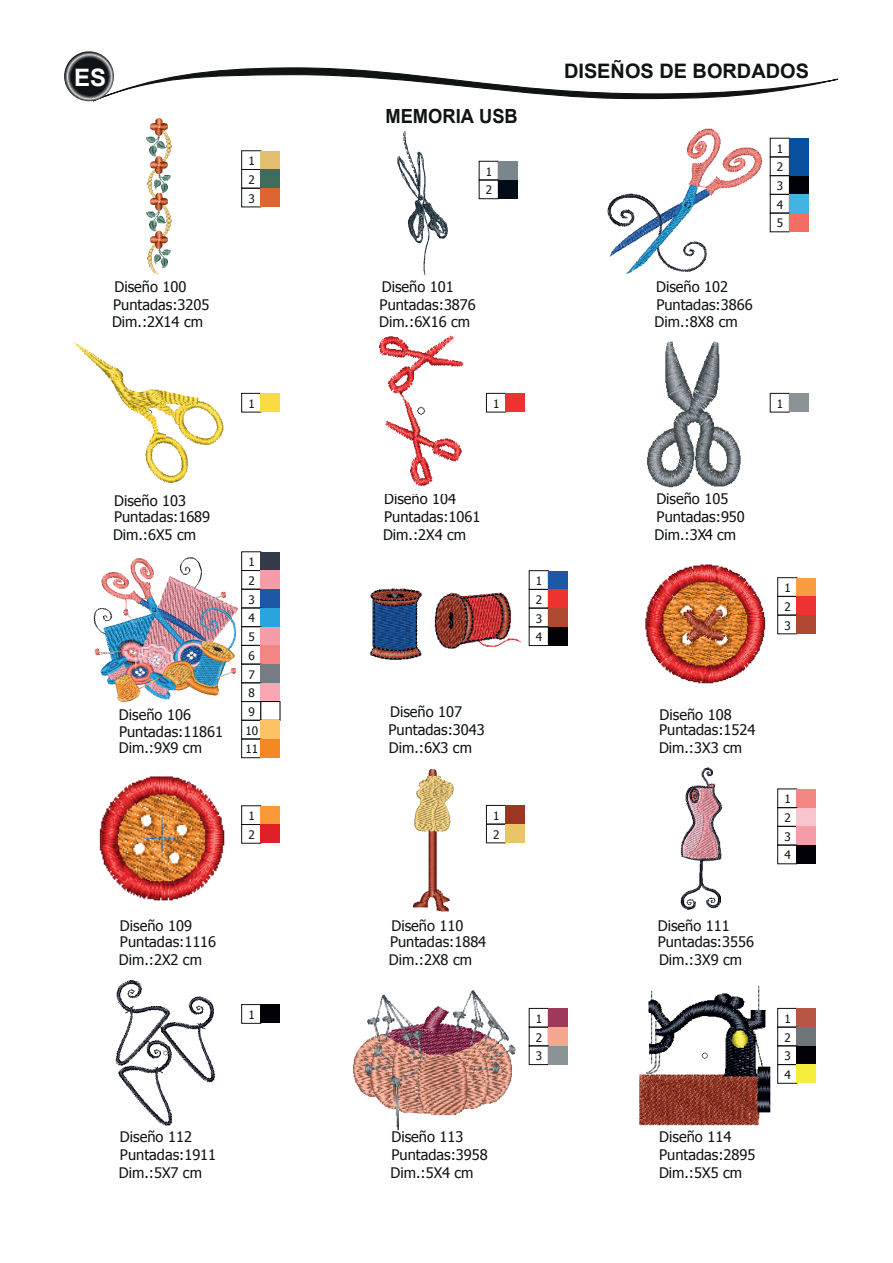
<style>
.page{position:relative;width:893px;height:1263px;background:#fff}
.page>*{position:absolute;margin:0;border:0;box-sizing:border-box;transform-origin:0 0}
.t1{font:700 24px "Arial";color:#fff}
.t2{font:700 19.95px "Arial";color:#0f1313}
.t3{font:700 19.5px "Arial";color:#0f1313;scale:.94 1}
.t4{font:14.55px/17.7px "Tahoma";color:#0f1313}
.t5{font:11.7px/18.8px "Tahoma";color:#0f1313;text-align:justify}
</style>
<div class="page">
<img style="left:397px;top:131px;width:51px;height:145px">
<img style="left:639px;top:986px;width:145px;height:140px">
<img style="left:353px;top:990px;width:189px;height:141px">
<img style="left:115px;top:980px;width:100px;height:146px">
<img style="left:413px;top:769px;width:41px;height:143px">
<img style="left:99px;top:776px;width:126px;height:125px">
<img style="left:645px;top:564px;width:135px;height:120px">
<img style="left:370px;top:572px;width:162px;height:88px">
<img style="left:93px;top:552px;width:149px;height:159px">
<img style="left:647px;top:341px;width:94px;height:147px">
<img style="left:74px;top:342px;width:150px;height:141px">
<img style="left:146px;top:118px;width:26px;height:157px">
<svg style="left:705px;top:529px;width:7px;height:11px"></svg>
<svg style="left:425px;top:742px;width:7px;height:11px"></svg>
<img style="left:607px;top:128px;width:156px;height:146px">
<img style="left:379px;top:335px;width:107px;height:152px">
<img style="left:680px;top:767px;width:42px;height:143px">
<div style="left:261px;top:151px;width:19px;height:18px;background:#e3be71"></div>
<div style="left:261px;top:393px;width:19px;height:19px;background:#fadb43"></div>
<div style="left:261px;top:169px;width:19px;height:19px;background:#416c5c"></div>
<div style="left:261px;top:188px;width:19px;height:19px;background:#de6532"></div>
<div style="left:242px;top:552px;width:19px;height:19px;border:1px solid #0f1313"></div>
<div style="left:261px;top:552px;width:19px;height:18px;background:#343b48"></div>
<div style="left:261px;top:570px;width:19px;height:19px;background:#f69daa"></div>
<div style="left:242px;top:589px;width:19px;height:19px;border:1px solid #0f1313"></div>
<div style="left:261px;top:589px;width:19px;height:19px;background:#1c58a6"></div>
<div style="left:261px;top:608px;width:19px;height:19px;background:#29a5dd"></div>
<div style="left:529px;top:570px;width:19px;height:19px;border:1px solid #0f1313"></div>
<div style="left:548px;top:571px;width:20px;height:18px;background:#1c58a6"></div>
<div style="left:548px;top:589px;width:20px;height:19px;background:#ee3131"></div>
<div style="left:529px;top:608px;width:19px;height:19px;border:1px solid #0f1313"></div>
<div style="left:548px;top:608px;width:20px;height:19px;background:#ae4830"></div>
<div style="left:797px;top:578px;width:19px;height:18px;background:#f89d42"></div>
<div style="left:797px;top:596px;width:19px;height:19px;background:#ee3131"></div>
<div style="left:797px;top:615px;width:19px;height:19px;background:#ae4830"></div>
<div style="left:548px;top:627px;width:20px;height:18px;background:#000006"></div>
<div style="left:797px;top:789px;width:19px;height:19px;background:#f38682"></div>
<div style="left:797px;top:808px;width:19px;height:18px;background:#f8c5d1"></div>
<div style="left:797px;top:826px;width:19px;height:19px;background:#f69daa"></div>
<div style="left:548px;top:1008px;width:20px;height:19px;background:#9d3a5c"></div>
<div style="left:529px;top:1027px;width:19px;height:19px;border:1px solid #0f1313"></div>
<div style="left:548px;top:1027px;width:20px;height:19px;background:#f4a68e"></div>
<div style="left:548px;top:1046px;width:20px;height:18px;background:#8c9396"></div>
<div style="left:778px;top:845px;width:19px;height:19px;border:1px solid #0f1313"></div>
<div style="left:797px;top:845px;width:19px;height:19px;background:#000006"></div>
<div style="left:797px;top:1008px;width:19px;height:19px;background:#b55742"></div>
<div style="left:778px;top:1027px;width:19px;height:19px;border:1px solid #0f1313"></div>
<div style="left:797px;top:1027px;width:19px;height:19px;background:#6c767b"></div>
<div style="left:778px;top:1046px;width:19px;height:19px;border:1px solid #0f1313"></div>
<div style="left:797px;top:1046px;width:19px;height:18px;background:#000006"></div>
<div style="left:797px;top:1064px;width:19px;height:19px;background:#f5ee3d"></div>
<div style="left:261px;top:627px;width:19px;height:18px;background:#f69daa"></div>
<div style="left:261px;top:645px;width:19px;height:19px;background:#f38682"></div>
<div style="left:242px;top:664px;width:19px;height:19px;border:1px solid #0f1313"></div>
<div style="left:261px;top:664px;width:19px;height:19px;background:#767b84"></div>
<div style="left:261px;top:683px;width:19px;height:18px;background:#f7a8b4"></div>
<div style="left:242px;top:701px;width:19px;height:19px;border:1px solid #0f1313"></div>
<div style="left:242px;top:720px;width:19px;height:19px;border:1px solid #0f1313"></div>
<div style="left:261px;top:720px;width:19px;height:19px;background:#fbc266"></div>
<div style="left:242px;top:739px;width:19px;height:19px;border:1px solid #0f1313"></div>
<div style="left:261px;top:739px;width:19px;height:19px;background:#f58825"></div>
<div style="left:261px;top:806px;width:19px;height:18px;background:#f89938"></div>
<div style="left:242px;top:1004px;width:19px;height:19px;border:1px solid #0f1313"></div>
<div style="left:261px;top:1004px;width:19px;height:19px;background:#000006"></div>
<div style="left:261px;top:824px;width:19px;height:19px;background:#df2027"></div>
<div style="left:486px;top:805px;width:20px;height:19px;border:1px solid #0f1313"></div>
<div style="left:506px;top:805px;width:19px;height:19px;background:#9b3622"></div>
<div style="left:486px;top:824px;width:20px;height:19px;border:1px solid #0f1313"></div>
<div style="left:506px;top:824px;width:19px;height:19px;background:#eac468"></div>
<div style="left:486px;top:393px;width:20px;height:19px;border:1px solid #0f1313"></div>
<div style="left:506px;top:393px;width:19px;height:19px;background:#ee3131"></div>
<div style="left:789px;top:393px;width:20px;height:19px;background:#8c9396"></div>
<div style="left:770px;top:138px;width:19px;height:19px;border:1px solid #0f1313"></div>
<div style="left:789px;top:138px;width:20px;height:19px;background:#094f9e"></div>
<div style="left:789px;top:157px;width:20px;height:19px;background:#094f9e"></div>
<div style="left:789px;top:176px;width:20px;height:18px;background:#000007"></div>
<div style="left:789px;top:194px;width:20px;height:19px;background:#43b3e4"></div>
<div style="left:770px;top:213px;width:19px;height:19px;border:1px solid #0f1313"></div>
<div style="left:789px;top:213px;width:20px;height:19px;background:#f26e66"></div>
<div style="left:479px;top:161px;width:19px;height:19px;border:1px solid #0f1313"></div>
<div style="left:498px;top:161px;width:19px;height:19px;background:#79868c"></div>
<div style="left:479px;top:180px;width:19px;height:19px;border:1px solid #0f1313"></div>
<div style="left:498px;top:180px;width:19px;height:19px;background:#010a17"></div>
<svg style="left:94px;top:67px;width:744px;height:34px"></svg>
<svg style="left:64px;top:51px;width:50px;height:50px;background:#3c3e3f"></svg>
<h1 class="t1" style="left:74px;top:62px;width:34px">ES</h1>
<p class="t4" style="left:114px;top:277px;width:74px">Diseño 100</p>
<p class="t4" style="left:113px;top:295px;width:98px">Puntadas:3205</p>
<p class="t4" style="left:112px;top:312px;width:92px">Dim.:2X14 cm</p>
<p class="t5" style="left:248px;top:151px;width:8px">1</p>
<p class="t5" style="left:248px;top:170px;width:8px">2<br>3</p>
<p class="t5" style="left:248px;top:393px;width:8px">1</p>
<h3 class="t3" style="left:385px;top:103px;width:142px">MEMORIA USB</h3>
<p class="t5" style="left:486px;top:161px;width:8px">1<br>2</p>
<h2 class="t2" style="left:564px;top:58px;width:246px">DISEÑOS DE BORDADOS</h2>
<p class="t5" style="left:777px;top:138px;width:8px">1<br>2<br>3<br>4<br>5</p>
<p class="t4" style="left:382px;top:277px;width:74px">Diseño 101</p>
<p class="t4" style="left:656px;top:277px;width:74px">Diseño 102</p>
<p class="t4" style="left:379px;top:295px;width:98px">Puntadas:3876<br>Dim.:6X16 cm</p>
<p class="t4" style="left:655px;top:295px;width:100px">Puntadas:3866<br>Dim.:8X8 cm</p>
<p class="t5" style="left:493px;top:393px;width:8px">1</p>
<p class="t5" style="left:777px;top:393px;width:8px">1</p>
<p class="t4" style="left:114px;top:491px;width:74px">Diseño 103</p>
<p class="t4" style="left:384px;top:490px;width:74px">Diseño 104</p>
<p class="t4" style="left:656px;top:490px;width:74px">Diseño 105</p>
<p class="t4" style="left:113px;top:507px;width:99px">Puntadas:1689<br>Dim.:6X5 cm</p>
<p class="t4" style="left:383px;top:507px;width:99px">Puntadas:1061<br>Dim.:2X4 cm</p>
<p class="t4" style="left:655px;top:507px;width:92px">Puntadas:950<br>Dim.:3X cm</p>
<p class="t5" style="left:248px;top:552px;width:8px">1<br>2<br>3<br>4</p>
<p class="t5" style="left:536px;top:571px;width:8px">1<br>2<br>3</p>
<p class="t5" style="left:784px;top:578px;width:8px">1<br>2<br>3</p>
<p class="t5" style="left:536px;top:627px;width:8px">4</p>
<p class="t5" style="left:245px;top:627px;width:14px;text-align:left">5<br>6<br>7<br>8<br>9<br>10<br>11</p>
<p class="t4" style="left:390px;top:702px;width:74px">Diseño 107</p>
<p class="t4" style="left:660px;top:706px;width:74px">Diseño 108</p>
<p class="t4" style="left:119px;top:706px;width:74px">Diseño 106</p>
<p class="t4" style="left:119px;top:722px;width:106px;line-height:16.2px">Puntadas:11861<br>Dim.:9X9 cm</p>
<p class="t4" style="left:388px;top:720px;width:98px">Puntadas:3043<br>Dim.: X3 cm</p>
<p class="t4" style="left:659px;top:720px;width:98px">Puntadas:1524<br>Dim.:3X3 cm</p>
<p class="t4" style="left:120px;top:916px;width:74px">Diseño 109</p>
<p class="t5" style="left:248px;top:806px;width:8px">1</p>
<p class="t5" style="left:248px;top:825px;width:8px">2</p>
<p class="t5" style="left:493px;top:805px;width:8px">1<br>2</p>
<p class="t4" style="left:391px;top:916px;width:74px">Diseño 110</p>
<p class="t4" style="left:658px;top:916px;width:74px">Diseño 111</p>
<p class="t4" style="left:119px;top:932px;width:99px">Puntadas:1116<br>Dim.:2X2 cm</p>
<p class="t4" style="left:389px;top:932px;width:99px">Puntadas:1884<br>Dim.:2X8 cm</p>
<p class="t4" style="left:658px;top:932px;width:98px">Puntadas:3556<br>Dim.:3X9 cm</p>
<p class="t5" style="left:248px;top:1005px;width:8px">1</p>
<p class="t5" style="left:536px;top:1008px;width:8px">1<br>2<br>3</p>
<p class="t4" style="left:120px;top:1127px;width:74px">Diseño 112</p>
<p class="t4" style="left:391px;top:1127px;width:74px">Diseño 113</p>
<p class="t4" style="left:659px;top:1127px;width:74px">Diseño 114</p>
<p class="t4" style="left:119px;top:1145px;width:99px">Puntadas:1911<br>Dim.:5X7 cm</p>
<p class="t4" style="left:390px;top:1145px;width:99px">Puntadas:3958<br>Dim.:5X4 cm</p>
<p class="t4" style="left:659px;top:1145px;width:98px">Puntadas:2895<br>Dim.:5X5 cm</p>
<p class="t5" style="left:784px;top:789px;width:8px">1<br>2<br>3</p>
<p class="t5" style="left:784px;top:845px;width:8px">4</p>
<p class="t5" style="left:784px;top:1008px;width:8px">1<br>2<br>3<br>4</p>
</div>
